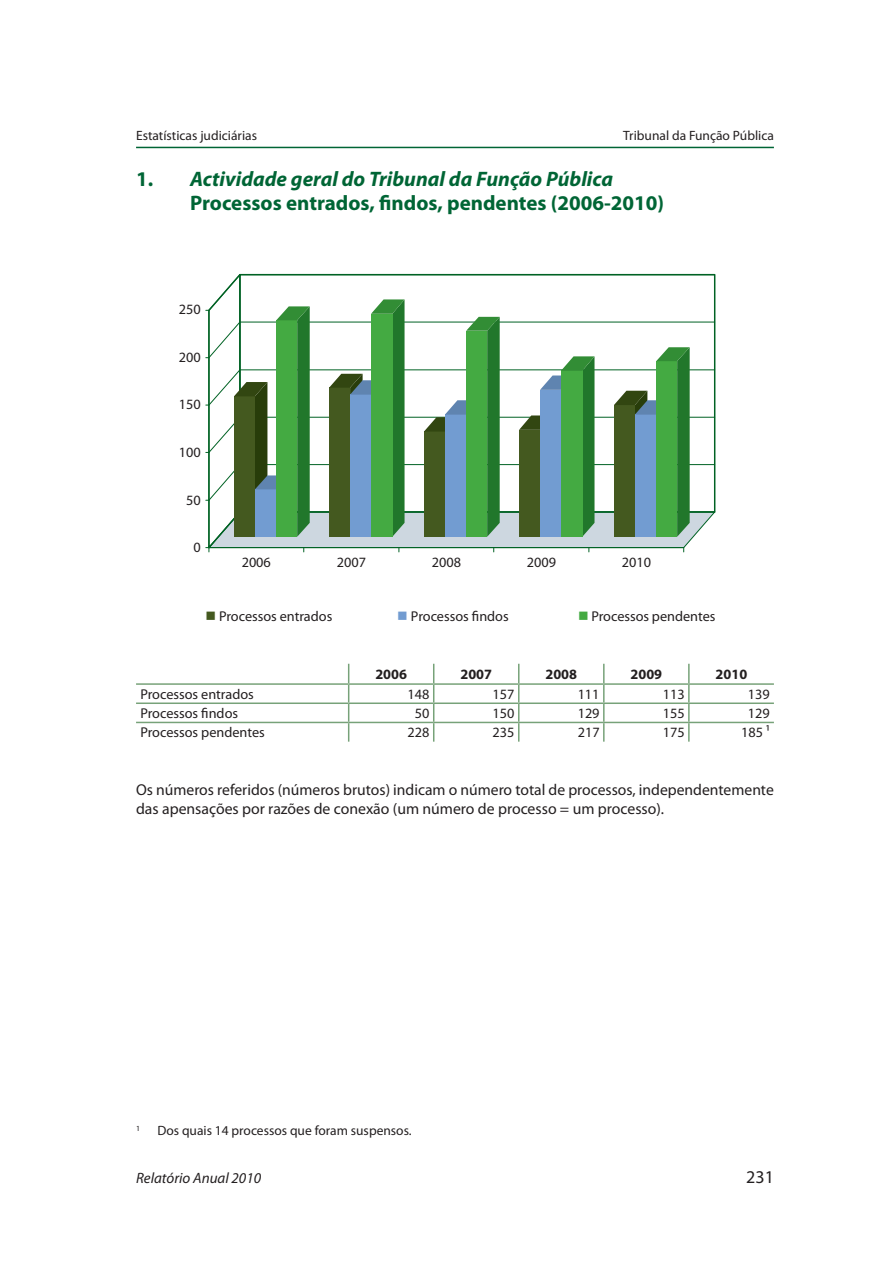
<style>
.page{position:relative;width:893px;height:1263px;background:#fff}
.page>*{position:absolute;margin:0;border:0;box-sizing:border-box;transform-origin:0 0}
.t1{font:700 21px/24px "Myriad Pro";color:#006535}
.t2{font:18px "Myriad Pro";color:#231f20}
.t3{font:15.75px/18.8px "Myriad Pro";color:#231f20}
.t4{font:italic 15px "Myriad Pro";color:#231f20}
.t5{font:14.25px "Myriad Pro";color:#231f20}
.t6{font:700 14.25px "Myriad Pro";color:#231f20}
.t7{font:13.5px "Myriad Pro";color:#231f20}
.t8{font:7.8px "Myriad Pro";color:#231f20}
.s1{font-style:italic}
.s2{color:#44591f}
.s3{color:#729cd1}
.s4{color:#44aa42}
</style>
<div class="page">
<hr style="left:136px;top:147px;width:638px;height:1px;background:#006535">
<svg style="left:206px;top:274px;width:509px;height:278px"></svg>
<hr style="left:136px;top:683px;width:213px;height:2px;background:#77a279">
<hr style="left:349px;top:683px;width:85px;height:2px;background:#77a279">
<hr style="left:434px;top:683px;width:85px;height:2px;background:#77a279">
<hr style="left:519px;top:683px;width:85px;height:2px;background:#77a279">
<hr style="left:604px;top:683px;width:85px;height:2px;background:#77a279">
<hr style="left:689px;top:683px;width:85px;height:2px;background:#77a279">
<hr style="left:136px;top:702px;width:213px;height:2px;background:#77a279">
<hr style="left:349px;top:702px;width:85px;height:2px;background:#77a279">
<hr style="left:434px;top:702px;width:85px;height:2px;background:#77a279">
<hr style="left:519px;top:702px;width:85px;height:2px;background:#77a279">
<hr style="left:604px;top:702px;width:85px;height:2px;background:#77a279">
<hr style="left:689px;top:702px;width:85px;height:2px;background:#77a279">
<svg style="left:348px;top:664px;width:1px;height:78px"></svg>
<svg style="left:433px;top:664px;width:1px;height:78px"></svg>
<svg style="left:518px;top:664px;width:1px;height:78px"></svg>
<svg style="left:603px;top:664px;width:2px;height:78px"></svg>
<svg style="left:688px;top:664px;width:2px;height:78px"></svg>
<hr style="left:136px;top:722px;width:213px;height:1px;background:#77a279">
<hr style="left:349px;top:722px;width:85px;height:1px;background:#77a279">
<hr style="left:434px;top:722px;width:85px;height:1px;background:#77a279">
<hr style="left:519px;top:722px;width:85px;height:1px;background:#77a279">
<hr style="left:604px;top:722px;width:85px;height:1px;background:#77a279">
<hr style="left:689px;top:722px;width:85px;height:1px;background:#77a279">
<p class="t7" style="left:136px;top:127px;width:122px">Estatísticas judiciárias</p>
<p class="t7" style="left:623px;top:127px;width:152px">Tribunal da Função Pública</p>
<h1 class="t1" style="left:190px;top:166px;width:476px;text-indent:-54px">1. <span class="s1">Actividade geral do Tribunal da Função Pública<br></span>Processos entrados, findos, pendentes (2006-2010)</h1>
<p class="t5" style="left:179px;top:301px;width:23px">250</p>
<p class="t5" style="left:179px;top:348px;width:23px">200</p>
<p class="t5" style="left:179px;top:396px;width:23px">150</p>
<p class="t5" style="left:179px;top:443px;width:23px">100</p>
<p class="t5" style="left:186px;top:491px;width:16px">50</p>
<p class="t5" style="left:194px;top:539px;width:9px">0</p>
<p class="t5" style="left:242px;top:553px;width:31px">2006</p>
<p class="t5" style="left:337px;top:553px;width:31px">2007</p>
<p class="t5" style="left:432px;top:553px;width:31px">2008</p>
<p class="t5" style="left:527px;top:553px;width:31px">2009</p>
<p class="t5" style="left:622px;top:553px;width:31px">2010</p>
<p class="t5" style="left:206px;top:608px;width:128px"><span class="s2">■</span> Processos entrados</p>
<p class="t5" style="left:397px;top:608px;width:113px"><span class="s3">■</span> Processos findos</p>
<p class="t5" style="left:578px;top:608px;width:139px"><span class="s4">■</span> Processos pendentes</p>
<p class="t6" style="left:375px;top:665px;width:33px">2006</p>
<p class="t6" style="left:460px;top:665px;width:33px">2007</p>
<p class="t6" style="left:545px;top:665px;width:33px">2008</p>
<p class="t6" style="left:630px;top:665px;width:33px">2009</p>
<p class="t6" style="left:716px;top:665px;width:33px">2010</p>
<p class="t5" style="left:140px;top:685px;width:115px">Processos entrados</p>
<p class="t5" style="left:408px;top:685px;width:23px">148</p>
<p class="t5" style="left:493px;top:685px;width:23px">157</p>
<p class="t5" style="left:578px;top:685px;width:23px">111</p>
<p class="t5" style="left:663px;top:685px;width:23px">113</p>
<p class="t5" style="left:748px;top:685px;width:23px">139</p>
<p class="t5" style="left:140px;top:705px;width:99px">Processos findos</p>
<p class="t5" style="left:415px;top:705px;width:16px">50</p>
<p class="t5" style="left:493px;top:705px;width:23px">150</p>
<p class="t5" style="left:578px;top:705px;width:23px">129</p>
<p class="t5" style="left:663px;top:705px;width:23px">155</p>
<p class="t5" style="left:748px;top:705px;width:23px">129</p>
<p class="t5" style="left:140px;top:724px;width:126px">Processos pendentes</p>
<p class="t5" style="left:408px;top:724px;width:23px">228</p>
<p class="t5" style="left:493px;top:724px;width:23px">235</p>
<p class="t5" style="left:578px;top:724px;width:23px">217</p>
<p class="t5" style="left:663px;top:724px;width:23px">175</p>
<p class="t5" style="left:741px;top:724px;width:30px">185 ¹</p>
<p class="t3" style="left:136px;top:780px;width:639px">Os números referidos (números brutos) indicam o número total de processos, independentemente das apensações por razões de conexão (um número de processo = um processo).</p>
<p class="t8" style="left:136px;top:1123px;width:6px">1</p>
<p class="t7" style="left:157px;top:1122px;width:256px">Dos quais 14 processos que foram suspensos.</p>
<p class="t4" style="left:136px;top:1168px;width:127px">Relatório Anual 2010</p>
<p class="t2" style="left:746px;top:1166px;width:29px">231</p>
</div>
